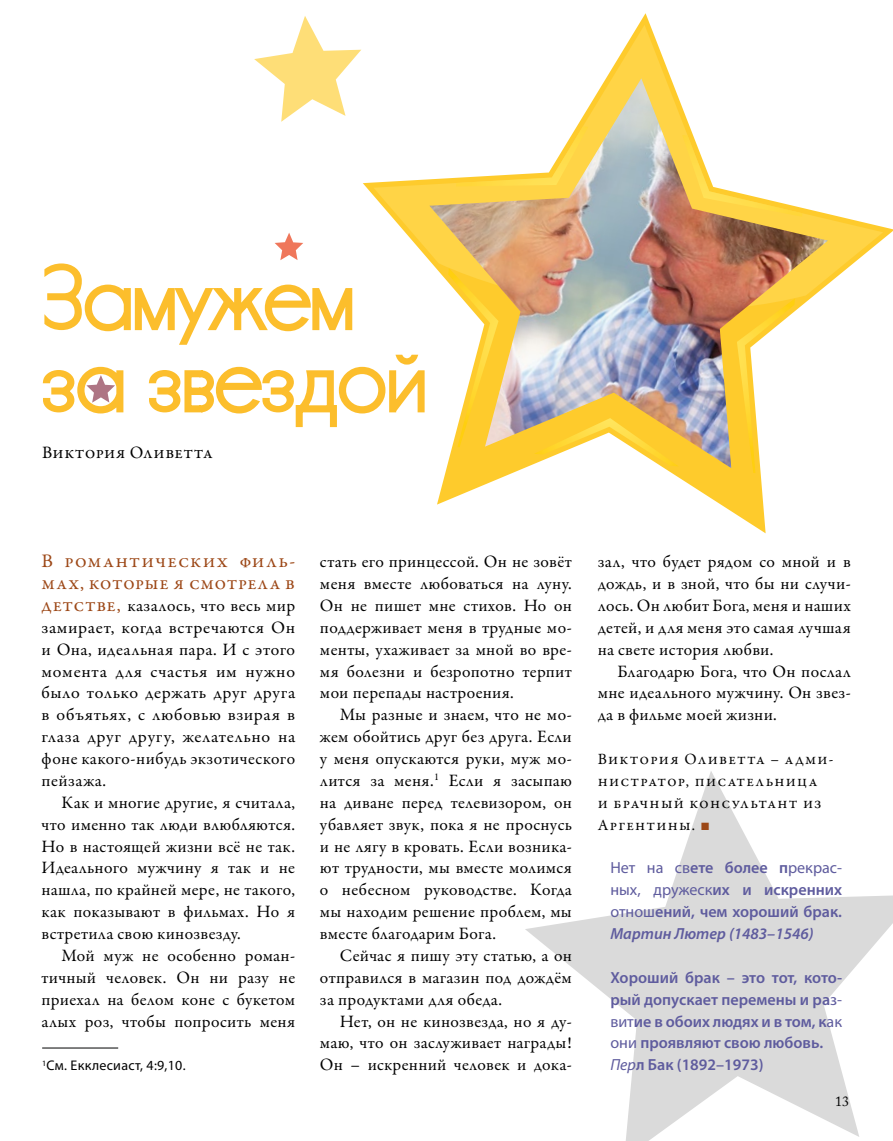
<style>
.page{position:relative;width:893px;height:1141px;background:#fff}
.page>*{position:absolute;margin:0;border:0;box-sizing:border-box;transform-origin:0 0}
.t1{font:91px "Champagne&Limousines";color:#fcbe2c}
.t2{font:19.25px/21.9px "Garamond Premr Pro";letter-spacing:.195em;color:#9c4716}
.t3{font:17.5px/21.9px "Garamond Premr Pro";letter-spacing:.02em;color:#000;text-align:justify}
.t4{font:600 16.1px/21.9px "Myriad Pro";color:#5f5c9e;text-align:justify}
.t5{font:15.75px/21.9px "Garamond Premr Pro";letter-spacing:.16em;color:#000}
.t6{font:14px "Myriad Pro";letter-spacing:.02em;color:#000}
.t7{font:14px "Adobe Caslon Pro";color:#000}
.s1{font-size:19.25px;color:#9c4716}
.s2{font-family:"Arial";color:#9c4716}
.s3{font-weight:400}
.s4{font-style:italic}
.s5{font-weight:400;font-style:italic}
</style>
<div class="page">
<svg style="left:363px;top:13px;width:530px;height:520px"></svg>
<svg style="left:373px;top:25px;width:510px;height:282px"></svg>
<svg style="left:737px;top:468px;width:60px;height:5px"></svg>
<svg style="left:525px;top:771px;width:368px;height:370px"></svg>
<svg style="left:254px;top:16px;width:107px;height:106px"></svg>
<img style="left:429px;top:78px;width:399px;height:390px">
<svg style="left:42px;top:233px;width:384px;height:196px"></svg>
<hr style="left:42px;top:1048px;width:76px;height:1px;background:#010202">
<h1 class="t1" style="left:42px;top:252px;width:313px">Замужем</h1>
<p class="t3" style="left:42px;top:442px;width:170px">Виктория Оливетта</p>
<p class="t2" style="left:42px;top:551px;width:255px">В романтических филь&shy;мах, которые я смотрела в</p>
<p class="t3" style="left:42px;top:595px;width:255px"><span class="s1">детстве,</span> казалось, что весь мир замирает, когда встречаются Он и Она, идеальная пара. И с этого момента для счастья им нужно было только держать друг друга в объятьях, с любовью взирая в глаза друг другу, желательно на фоне какого-нибудь экзотического пейзажа.</p>
<p class="t3" style="left:42px;top:792px;width:255px;text-indent:20px">Как и многие другие, я считала, что именно так люди влюбляются.<br>Но в настоящей жизни всё не так.<br>Идеального мужчину я так и не нашла, по крайней мере, не такого, как показывают в фильмах. Но я встретила свою кинозвезду.</p>
<p class="t3" style="left:42px;top:945px;width:255px;text-indent:20px">Мой муж не особенно роман&shy;тичный человек. Он ни разу не приехал на белом коне с букетом алых роз, чтобы попросить меня</p>
<p class="t6" style="left:42px;top:1057px;width:145px"><sup>1</sup>См. Екклесиаст, 4:9,10.</p>
<p class="t3" style="left:320px;top:551px;width:253px">стать его принцессой. Он не зовёт меня вместе любоваться на луну.<br>Он не пишет мне стихов. Но он поддерживает меня в трудные мо&shy;менты, ухаживает за мной во вре&shy;мя болезни и безропотно терпит мои перепады настроения.</p>
<p class="t3" style="left:320px;top:704px;width:253px;text-indent:20px">Мы разные и знаем, что не мо&shy;жем обойтись друг без друга. Если у меня опускаются руки, муж мо&shy;лится за меня.<sup>1</sup> Если я засыпаю на диване перед телевизором, он убавляет звук, пока я не проснусь и не лягу в кровать. Если возника&shy;ют трудности, мы вместе молимся о небесном руководстве. Когда мы находим решение проблем, мы вместе благодарим Бога.</p>
<p class="t3" style="left:320px;top:945px;width:253px;text-indent:20px">Сейчас я пишу эту статью, а он отправился в магазин под дождём за продуктами для обеда.</p>
<p class="t3" style="left:320px;top:1011px;width:253px;text-indent:20px">Нет, он не кинозвезда, но я ду&shy;маю, что он заслуживает награды!<br>Он – искренний человек и дока-</p>
<p class="t3" style="left:598px;top:551px;width:255px">зал, что будет рядом со мной и в дождь, и в зной, что бы ни случи&shy;лось. Он любит Бога, меня и наших детей, и для меня это самая лучшая на свете история любви.</p>
<p class="t3" style="left:598px;top:661px;width:254px;text-indent:20px">Благодарю Бога, что Он послал мне идеального мужчину. Он звез&shy;да в фильме моей жизни.</p>
<p class="t5" style="left:598px;top:749px;width:237px">Виктория Оливетта – а дми&shy;нистратор, писательница<br>и брачный консультант из<br>Аргентины. <span class="s2">■</span></p>
<p class="t4" style="left:610px;top:857px;width:233px"><span class="s3">Нет на св</span>ете более п<span class="s3">рекрас&shy;ных, дружеск</span>их и искренних <span class="s3">отнош</span>ений, чем хороший брак.<br><span class="s4">Мартин Лютер (1483–1546)</span></p>
<p class="t4" style="left:610px;top:966px;width:233px;text-align:left">Хороший брак – это тот, кото&shy;рый допускает перемены и ра<span class="s3">з&shy;вит</span>ие в обоих людях и в том, к<span class="s3">ак они</span> проявляют свою любовь.<br><span class="s5">Пер</span>л Бак (1892–1973)</p>
<p class="t7" style="left:835px;top:1093px;width:15px">13</p>
</div>
